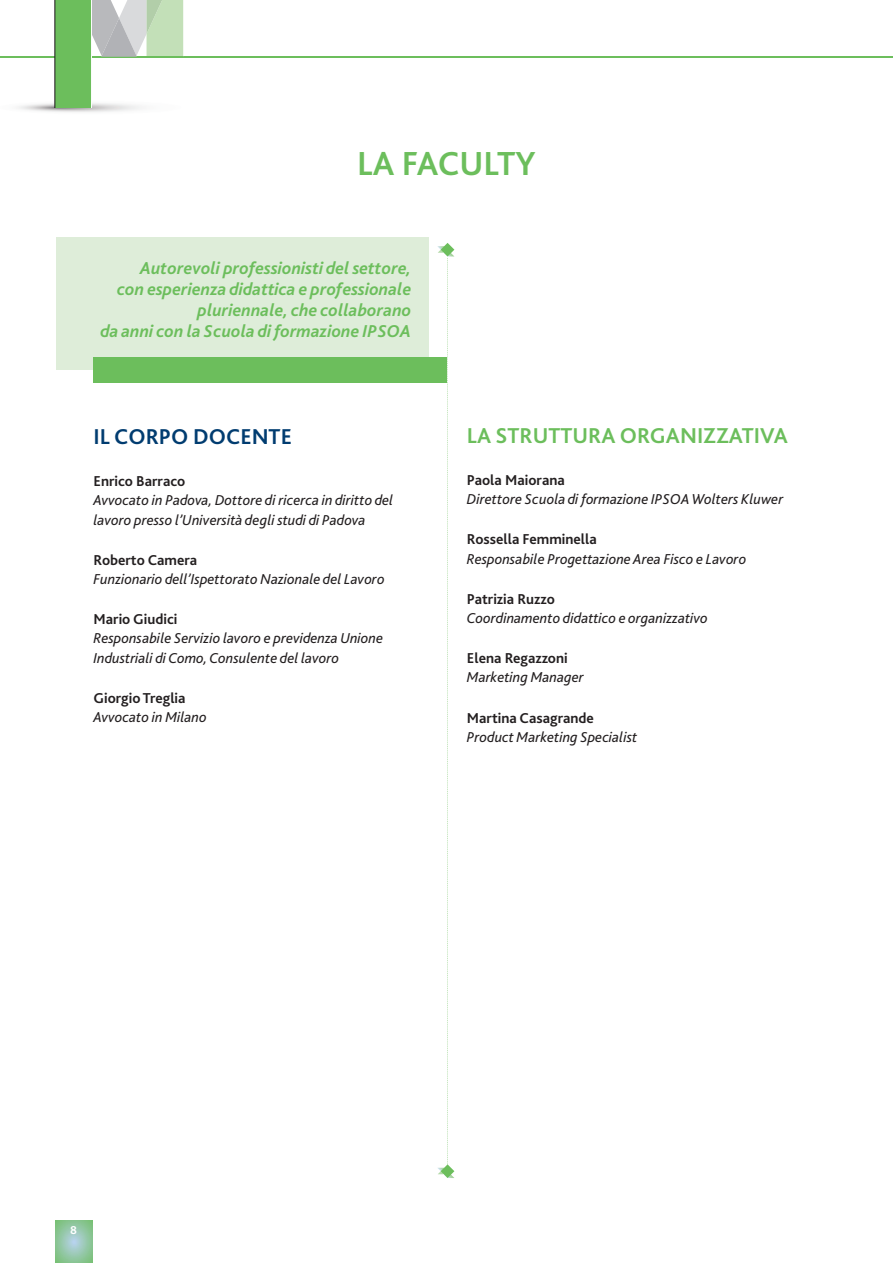
<style>
.page{position:relative;width:893px;height:1263px;background:#fff}
.page>*{position:absolute;margin:0;border:0;box-sizing:border-box;transform-origin:0 0}
.t1{font:700 34.8px "Bliss 2";color:#6cbe5c}
.t2{font:700 22.5px "Bliss 2";color:#6cbe5c}
.t3{font:700 22.5px "Bliss 2";color:#013c70}
.t4{font:italic 700 18px/21px "Bliss 2";color:#6cbe5c;text-align:right}
.t5{font:italic 15px/19.2px "Bliss 2";color:#231f20}
.t6{font:700 15px "Bliss 2";color:#231f20}
.t7{font:700 12px "Bliss 2";color:#fff}
</style>
<div class="page">
<svg style="left:55px;top:1220px;width:37px;height:42px;background:#92c7a5"></svg>
<svg style="left:55px;top:1262px;width:37px;height:1px"></svg>
<hr style="left:0;top:57px;width:893px;height:1px;background:#6cbe5c">
<img style="left:18px;top:99px;width:124px;height:13px">
<div style="left:55px;top:0;width:36px;height:107px;background:#6cbe5c"></div>
<hr style="left:55px;top:0;width:1px;height:107px;background:#231f20">
<svg style="left:91px;top:0;width:92px;height:58px;background:#c4d2c1"></svg>
<div style="left:56px;top:237px;width:372px;height:132px;background:#deedd9"></div>
<div style="left:93px;top:358px;width:353px;height:25px;background:#6cbe5c"></div>
<svg style="left:437px;top:243px;width:17px;height:935px"></svg>
<h1 class="t1" style="left:357px;top:141px;width:180px">LA FACULTY</h1>
<p class="t4" style="left:100px;top:257px;width:312px">Autorevoli professionisti del settore,<br>con esperienza didattica e professionale pluriennale, che collaborano<br>da anni con la Scuola di formazione IPSOA</p>
<h2 class="t3" style="left:94px;top:423px;width:200px">IL CORPO DOCENTE</h2>
<p class="t6" style="left:94px;top:472px;width:93px">Enrico Barraco</p>
<p class="t5" style="left:94px;top:490px;width:301px">Avvocato in Padova, Dottore di ricerca in diritto del lavoro presso l’Università degli studi di Padova</p>
<p class="t6" style="left:94px;top:551px;width:105px">Roberto Camera</p>
<p class="t5" style="left:94px;top:569px;width:293px">Funzionario dell’Ispettorato Nazionale del Lavoro</p>
<p class="t6" style="left:94px;top:610px;width:85px">Mario Giudici</p>
<p class="t5" style="left:94px;top:628px;width:291px">Responsabile Servizio lavoro e previdenza Unione<br>Industriali di Como, Consulente del lavoro</p>
<p class="t6" style="left:94px;top:689px;width:94px">Giorgio Treglia</p>
<p class="t5" style="left:94px;top:707px;width:115px">Avvocato in Milano</p>
<h2 class="t2" style="left:467px;top:422px;width:323px">LA STRUTTURA ORGANIZZATIVA</h2>
<p class="t6" style="left:467px;top:471px;width:99px">Paola Maiorana</p>
<p class="t5" style="left:467px;top:489px;width:318px">Direttore Scuola di formazione IPSOA Wolters Kluwer</p>
<p class="t6" style="left:467px;top:530px;width:131px">Rossella Femminella</p>
<p class="t5" style="left:467px;top:549px;width:281px">Responsabile Progettazione Area Fisco e Lavoro</p>
<p class="t6" style="left:467px;top:589px;width:89px">Patrizia Ruzzo</p>
<p class="t5" style="left:467px;top:608px;width:242px">Coordinamento didattico e organizzativo</p>
<p class="t6" style="left:467px;top:649px;width:102px">Elena Regazzoni</p>
<p class="t5" style="left:467px;top:667px;width:118px">Marketing Manager</p>
<p class="t6" style="left:467px;top:708px;width:129px">Martina Casagrande</p>
<p class="t5" style="left:467px;top:727px;width:172px">Product Marketing Specialist</p>
<p class="t7" style="left:70px;top:1222px;width:8px">8</p>
</div>
